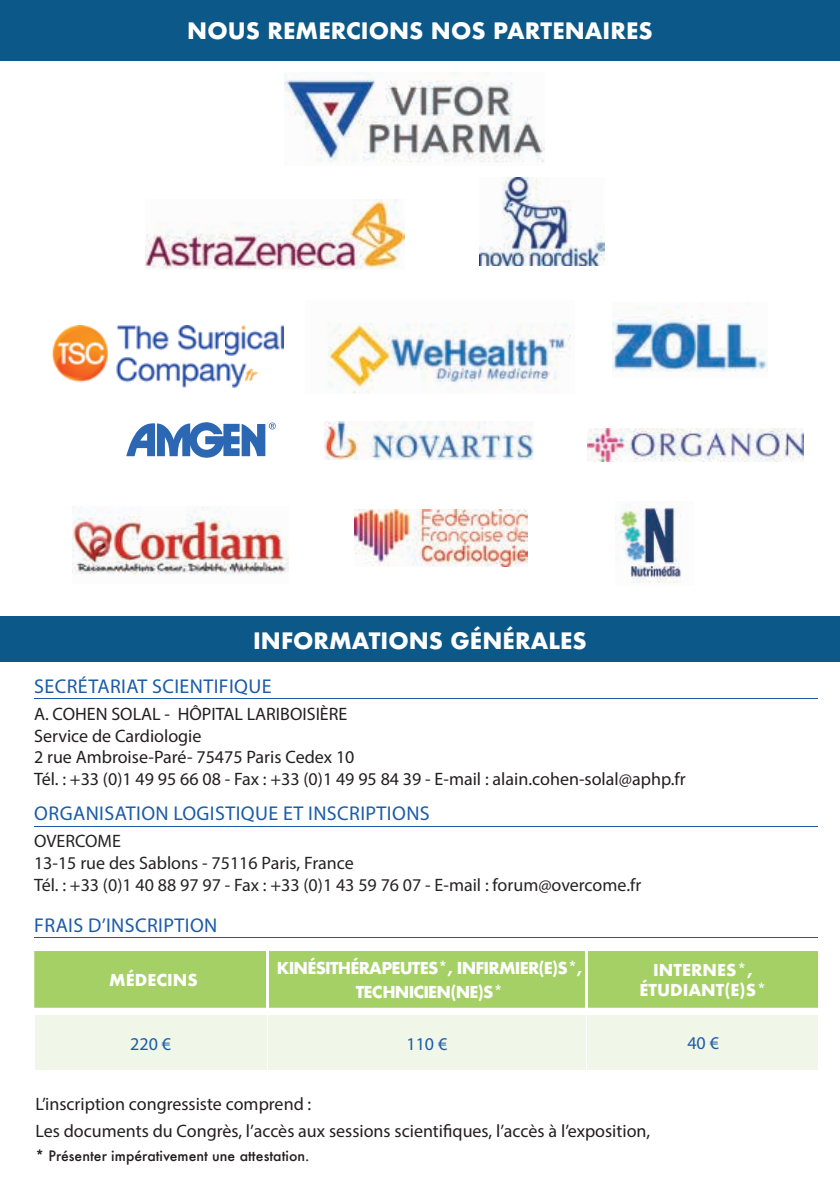
<style>
.page{position:relative;width:840px;height:1191px;background:#fff}
.page>*{position:absolute;margin:0;border:0;box-sizing:border-box;transform-origin:0 0}
.t1{font:700 22px "Futura";color:#fff}
.t2{font:20px "Myriad Pro";letter-spacing:.02em;color:#1b5ba8}
.t3{font:18px/21.6px "Myriad Pro";color:#231f20}
.t4{font:18px/21.6px "Myriad Pro";color:#262324}
.t5{font:18px "Myriad Pro";color:#1b5ba8}
.t6{font:700 16px/24px "Futura";letter-spacing:-.05em;color:#fff;text-align:center}
.t7{font:700 16px/20px "Futura";color:#fff;text-align:center}
.t8{font:500 14px "Futura";color:#231f20}
</style>
<div class="page">
<div style="left:0;top:0;width:839px;height:61px;background:#0c5989"></div>
<img style="left:284px;top:72px;width:260px;height:90px">
<img style="left:145px;top:199px;width:259px;height:70px">
<img style="left:479px;top:177px;width:125px;height:88px">
<img style="left:52px;top:326px;width:231px;height:61px">
<img style="left:328px;top:323px;width:243px;height:70px">
<img style="left:612px;top:302px;width:155px;height:70px">
<svg style="left:126px;top:422px;width:150px;height:36px"></svg>
<img style="left:325px;top:421px;width:208px;height:38px">
<img style="left:587px;top:428px;width:215px;height:33px">
<img style="left:72px;top:506px;width:216px;height:69px">
<img style="left:354px;top:509px;width:173px;height:58px">
<img style="left:615px;top:504px;width:66px;height:79px">
<hr style="left:34px;top:698px;width:782px;height:1px;background:#1b5ba8">
<hr style="left:34px;top:826px;width:782px;height:1px;background:#1b5ba8">
<hr style="left:34px;top:937px;width:782px;height:1px;background:#1b5ba8">
<div style="left:34px;top:951px;width:784px;height:56px;background:#a5d066"></div>
<div style="left:35px;top:1015px;width:783px;height:55px;background:#f1f7e8"></div>
<hr style="left:266px;top:951px;width:2px;height:56px;background:#fff">
<hr style="left:585px;top:951px;width:2px;height:56px;background:#fff">
<hr style="left:266px;top:1014px;width:1px;height:56px;background:#fff">
<hr style="left:586px;top:1014px;width:1px;height:56px;background:#fff">
<div style="left:0;top:617px;width:839px;height:45px;background:#0c5989"></div>
<p class="t1" style="left:187px;top:15px;width:467px">NOUS REMERCIONS NOS PARTENAIRES</p>
<p class="t1" style="left:253px;top:624px;width:335px">INFORMATIONS GÉNÉRALES</p>
<p class="t2" style="left:34px;top:673px;width:239px">SECRÉTARIAT SCIENTIFIQUE</p>
<p class="t3" style="left:34px;top:703px;width:652px">A. COHEN SOLAL - HÔPITAL LARIBOISIÈRE<br>Service de Cardiologie<br>2 rue Ambroise-Paré- 75475 Paris Cedex 10<br>Tél. : +33 (0)1 49 95 66 08 - Fax : +33 (0)1 49 95 84 39 - E-mail : alain.cohen-solal@aphp.fr</p>
<p class="t2" style="left:34px;top:801px;width:397px">ORGANISATION LOGISTIQUE ET INSCRIPTIONS</p>
<p class="t4" style="left:34px;top:830px;width:608px">OVERCOME<br>13-15 rue des Sablons - 75116 Paris, France<br>Tél. : +33 (0)1 40 88 97 97 - Fax : +33 (0)1 43 59 76 07 - E-mail : forum@overcome.fr</p>
<p class="t2" style="left:34px;top:912px;width:184px">FRAIS D’INSCRIPTION</p>
<p class="t7" style="left:109px;top:970px;width:90px">MÉDECINS</p>
<p class="t6" style="left:277px;top:956px;width:307px">KINÉSITHÉRAPEUTES*, INFIRMIER(E)S*,<br>TECHNICIEN(NE)S*</p>
<p class="t7" style="left:639px;top:960px;width:129px">INTERNES*,<br>ÉTUDIANT(E)S*</p>
<p class="t5" style="left:130px;top:1032px;width:42px">220 €</p>
<p class="t5" style="left:406px;top:1032px;width:42px">110 €</p>
<p class="t5" style="left:687px;top:1031px;width:33px">40 €</p>
<p class="t3" style="left:35px;top:1089px;width:616px;line-height:27.2px">L’inscription congressiste comprend :<br>Les documents du Congrès, l’accès aux sessions scientifiques, l’accès à l’exposition,</p>
<p class="t8" style="left:35px;top:1146px;width:275px">* Présenter impérativement une attestation.</p>
</div>
